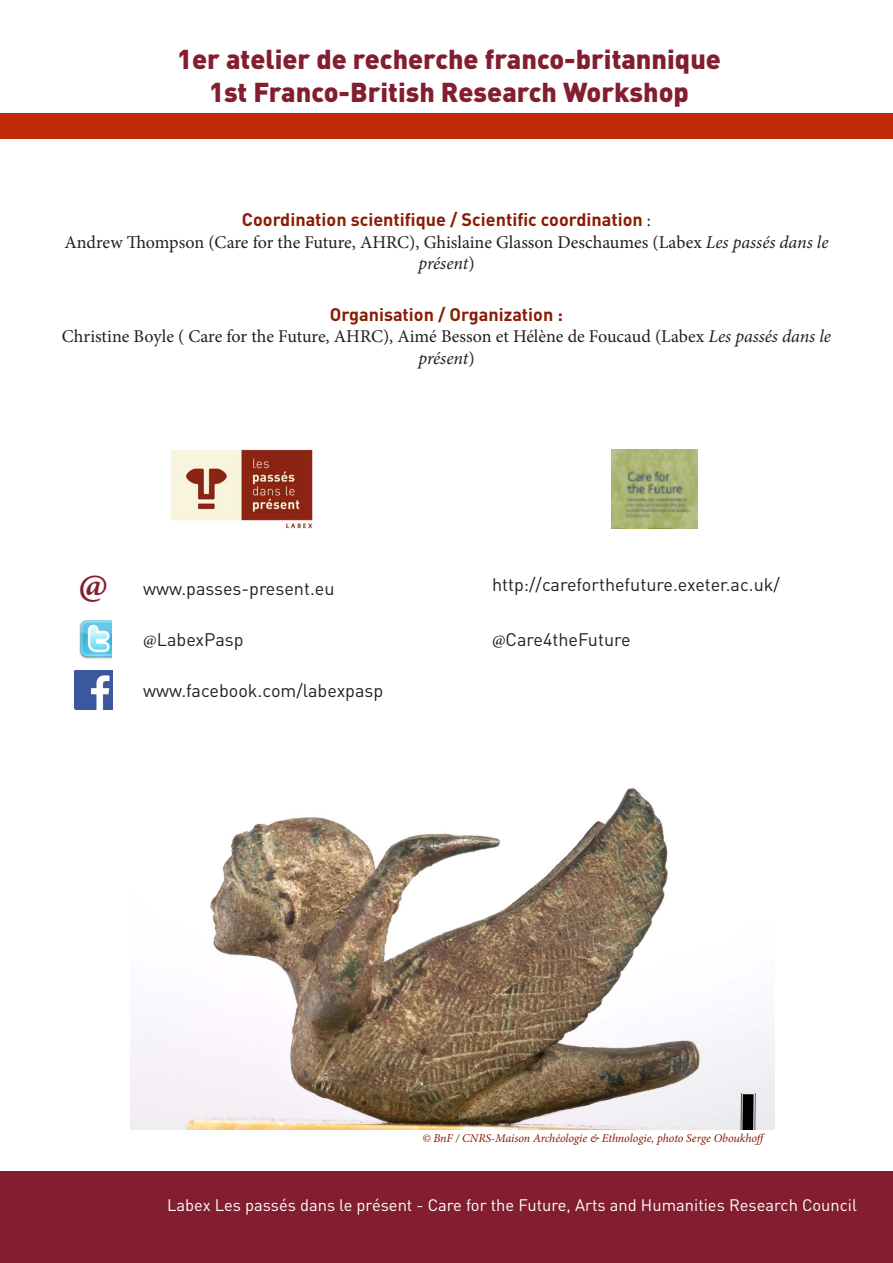
<style>
.page{position:relative;width:893px;height:1263px;background:#fff}
.page>*{position:absolute;margin:0;border:0;box-sizing:border-box;transform-origin:0 0}
.t1{font:700 39px "Minion Pro";color:#821e30}
.t2{font:900 27px "DIN";color:#821e30}
.t3{font:18px/21.6px "Minion Pro";letter-spacing:-.005em;color:#231f20;text-align:center}
.t4{font:18px "DIN";color:#231f20}
.t5{font:16.5px "DIN";color:#fff}
.t6{font:italic 12px "Minion Pro";letter-spacing:-.005em;color:#891c02}
.s1{font-family:"DIN";font-weight:700;color:#891c02}
.s2{font-style:italic}
.s3{font-family:"Minion Pro"}
</style>
<div class="page">
<div style="left:0;top:1171px;width:893px;height:92px;background:#821e30"></div>
<div style="left:0;top:113px;width:893px;height:26px;background:#c02909"></div>
<img style="left:130px;top:788px;width:644px;height:341px">
<img style="left:75px;top:671px;width:38px;height:38px">
<img style="left:79px;top:620px;width:33px;height:38px">
<img style="left:171px;top:449px;width:141px;height:80px">
<img style="left:611px;top:449px;width:87px;height:80px">
<p class="t2" style="left:177px;top:41px;width:545px">1er atelier de recherche franco-britannique</p>
<p class="t2" style="left:209px;top:74px;width:481px">1st Franco-British Research Workshop</p>
<p class="t3" style="left:64px;top:210px;width:766px"><span class="s1">Coordination scientifique / Scientific coordination</span> :<br>Andrew Thompson (Care for the Future, AHRC), Ghislaine Glasson Deschaumes (Labex <span class="s2">Les passés dans le présent</span>)</p>
<p class="t3" style="left:62px;top:304px;width:771px"><span class="s1">Organisation / Organization :<br></span>Christine Boyle ( Care for the Future, AHRC), Aimé Besson et Hélène de Foucaud (Labex <span class="s2">Les passés dans le présent</span>)</p>
<p class="t1" style="left:78px;top:558px;width:31px">@</p>
<p class="t4" style="left:143px;top:577px;width:193px">www.passes-present.eu</p>
<p class="t4" style="left:492px;top:573px;width:289px">http://careforthefuture.exeter.ac.uk/</p>
<p class="t4" style="left:143px;top:628px;width:102px"><span class="s3">@</span>LabexPasp</p>
<p class="t4" style="left:492px;top:628px;width:140px"><span class="s3">@</span>Care4theFuture</p>
<p class="t4" style="left:143px;top:679px;width:242px">www.facebook.com/labexpasp</p>
<p class="t6" style="left:422px;top:1130px;width:346px">© BnF / CNRS-Maison Archéologie &amp; Ethnologie, photo Serge Oboukhoff</p>
<p class="t5" style="left:167px;top:1195px;width:691px">Labex Les passés dans le présent - Care for the Future, Arts and Humanities Research Council</p>
</div>
